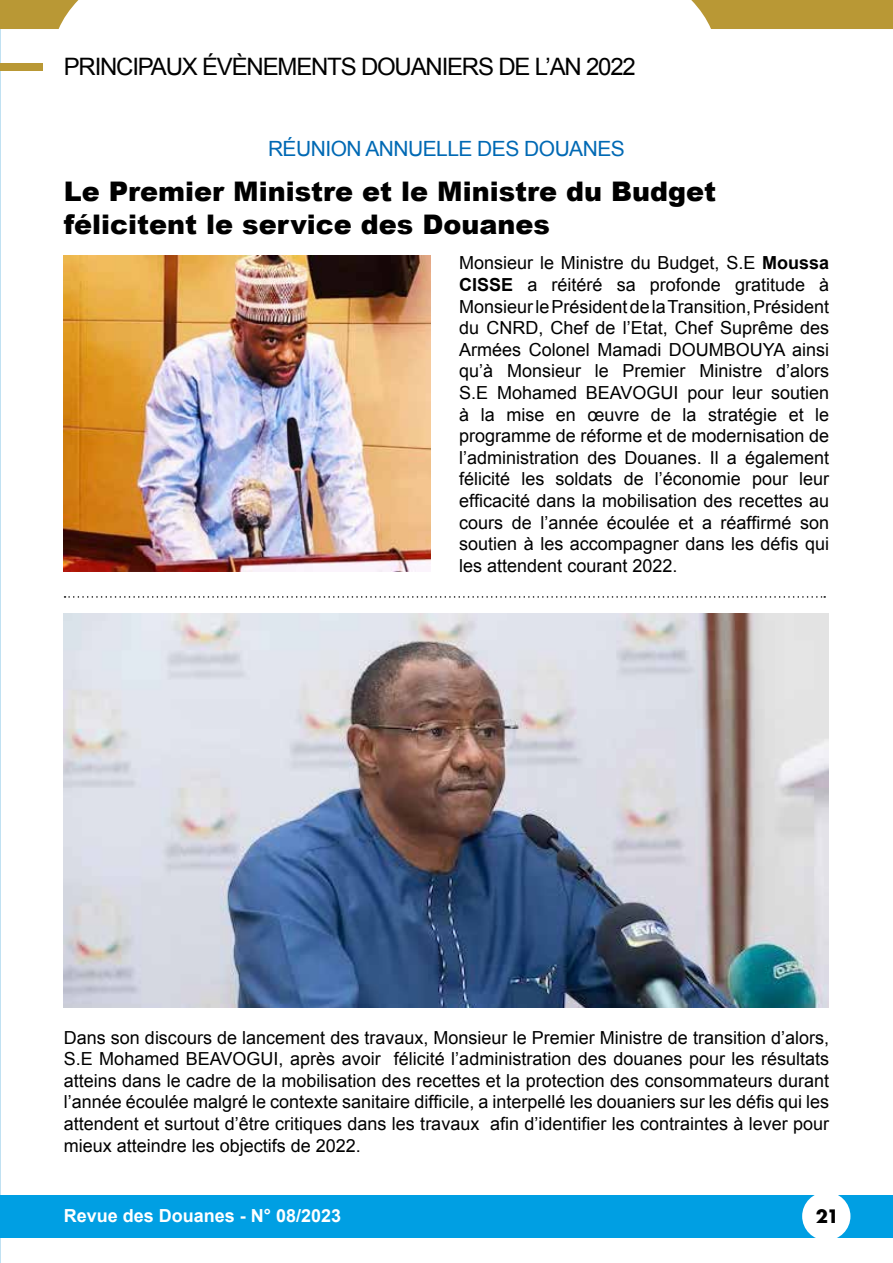
<style>
.page{position:relative;width:893px;height:1263px;background:#fff}
.page>*{position:absolute;margin:0;border:0;box-sizing:border-box;transform-origin:0 0}
.t1{font:900 27px/32.4px "Arial";color:#000}
.t2{font:24px "Arial";letter-spacing:-.05em;color:#000}
.t3{font:21px "Arial";letter-spacing:-.025em;color:#0069b4}
.t4{font:18px/21.6px "Arial";color:#000;text-align:justify}
.t5{font:700 18px "Arial";color:#fff}
.t6{font:700 18px "Futura";color:#000}
.s1{font-weight:700}
</style>
<div class="page">
<svg style="left:65px;top:596px;width:760px;height:2px"></svg>
<img style="left:64px;top:614px;width:764px;height:394px">
<img style="left:64px;top:255px;width:367px;height:317px">
<div style="left:0;top:1195px;width:893px;height:42px;background:#009fe3"></div>
<div style="left:802px;top:1192px;width:48px;height:48px;background:#fff;border-radius:50%"></div>
<div style="left:0;top:63px;width:43px;height:8px;background:#b99835"></div>
<svg style="left:0;top:0;width:893px;height:29px"></svg>
<h2 class="t2" style="left:64px;top:51px;width:574px">PRINCIPAUX ÉVÈNEMENTS DOUANIERS DE L’AN 2022</h2>
<p class="t3" style="left:268px;top:134px;width:358px">RÉUNION ANNUELLE DES DOUANES</p>
<h1 class="t1" style="left:64px;top:174px;width:654px">Le Premier Ministre et le Ministre du Budget félicitent le service des Douanes</h1>
<p class="t4" style="left:459px;top:252px;width:371px">Monsieur le Ministre du Budget, S.E <span class="s1">Moussa CISSE</span> a réitéré sa profonde gratitude à Monsieur le Président de la Transition, Président du CNRD, Chef de l’Etat, Chef Suprême des Armées Colonel Mamadi DOUMBOUYA ainsi qu’à Monsieur le Premier Ministre d’alors S.E Mohamed BEAVOGUI pour leur soutien à la mise en œuvre de la stratégie et le programme de réforme et de modernisation de l’administration des Douanes. Il a également félicité les soldats de l’économie pour leur efficacité dans la mobilisation des recettes au cours de l’année écoulée et a réaffirmé son soutien à les accompagner dans les défis qui les attendent courant 2022.</p>
<p class="t4" style="left:64px;top:1026px;width:767px">Dans son discours de lancement des travaux, Monsieur le Premier Ministre de transition d’alors, S.E Mohamed BEAVOGUI, après avoir félicité l’administration des douanes pour les résultats atteins dans le cadre de la mobilisation des recettes et la protection des consommateurs durant l’année écoulée malgré le contexte sanitaire difficile, a interpellé les douaniers sur les défis qui les attendent et surtout d’être critiques dans les travaux afin d’identifier les contraintes à lever pour mieux atteindre les objectifs de 2022.</p>
<p class="t5" style="left:64px;top:1204px;width:279px">Revue des Douanes - N° 08/2023</p>
<p class="t6" style="left:816px;top:1203px;width:25px">21</p>
</div>
